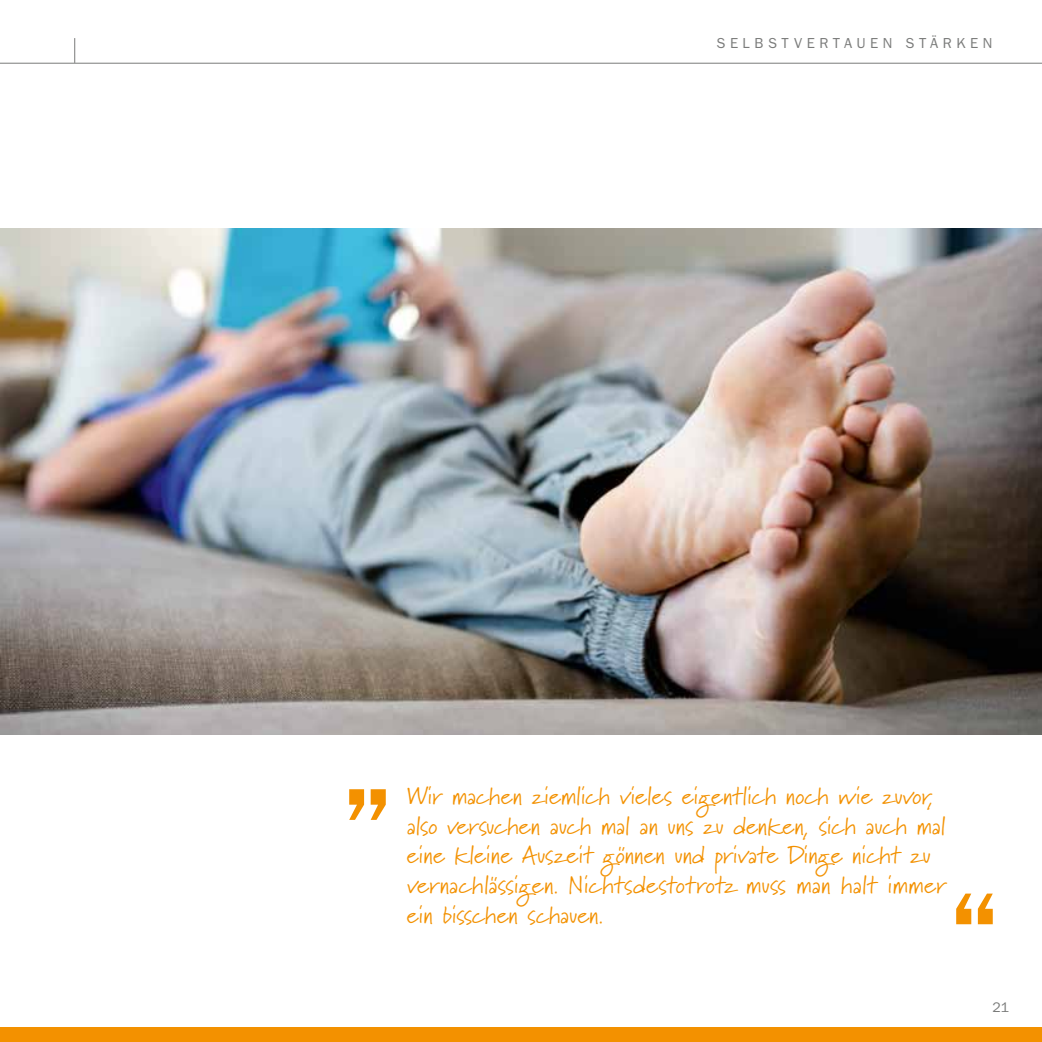
<style>
.page{position:relative;width:1042px;height:1042px;background:#fff}
.page>*{position:absolute;margin:0;border:0;box-sizing:border-box;transform-origin:0 0}
.t1{font:600 109.38px "ITC Franklin Gothic Std";color:#f39100}
.t2{font:24.5px/29.8px "Marydale";color:#f39100}
.t3{font:14.53px "Franklin Gothic LT Pro";letter-spacing:.31em;color:#7a7b7a}
.t4{font:14px "Franklin Gothic LT Pro";color:#7a7b7a}
</style>
<div class="page">
<img style="left:0;top:228px;width:1042px;height:507px">
<hr style="left:0;top:63px;width:1042px;height:1px;background:#7a7b7a">
<svg style="left:74px;top:38px;width:1px;height:25px"></svg>
<div style="left:0;top:1027px;width:1042px;height:15px;background:#f39100"></div>
<p class="t3" style="left:716px;top:35px;width:277px">SELBSTVERTAUEN STÄRKEN</p>
<h1 class="t1" style="left:341px;top:702px;width:54px">„</h1>
<p class="t2" style="left:407px;top:780px;width:541px">Wir machen ziemlich vieles eigentlich noch wie zuvor, also versuchen auch mal an uns zu denken, sich auch mal eine kleine Auszeit gönnen und private Dinge nicht zu vernachlässigen. Nichtsdestotrotz muss man halt immer ein bisschen schauen.</p>
<h1 class="t1" style="left:1001px;top:1011px;width:54px;rotate:-180deg">„</h1>
<p class="t4" style="left:992px;top:998px;width:18px">21</p>
</div>
